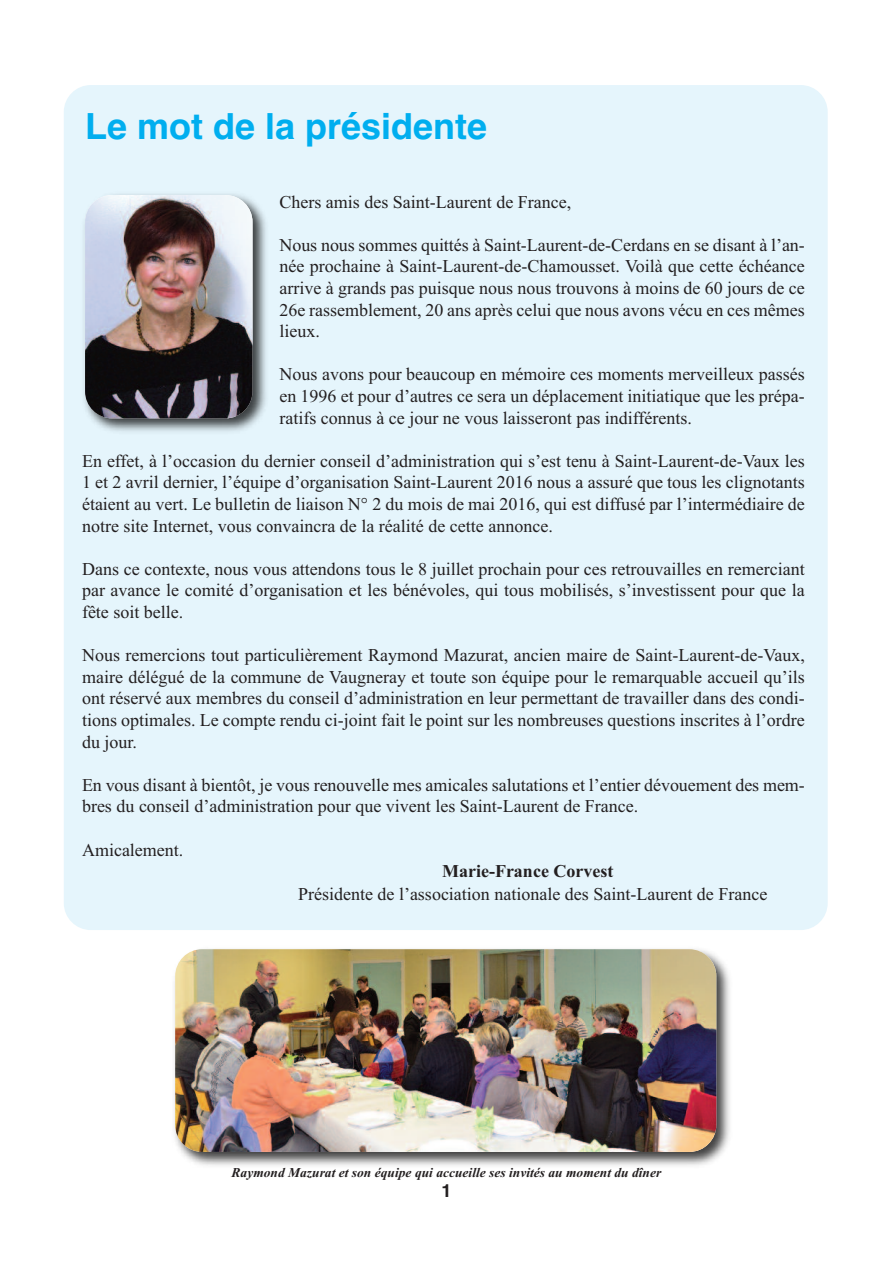
<style>
.page{position:relative;width:893px;height:1263px;background:#fff}
.page>*{position:absolute;margin:0;border:0;box-sizing:border-box;transform-origin:0 0}
.t1{font:700 36px "Helvetica";color:#00aeef}
.t2{font:18px/21.6px "Times New Roman";color:#231f20;text-align:justify}
.t3{font:700 18px "Times New Roman";color:#231f20}
.t4{font:700 18px "Helvetica";color:#231f20}
.t5{font:italic 700 13.5px "Times New Roman";color:#231f20}
</style>
<div class="page">
<div style="left:64px;top:85px;width:764px;height:845px;background:#e5f5fc;border-radius:27px"></div>
<img style="left:84px;top:194px;width:182px;height:238px">
<img style="left:85px;top:195px;width:168px;height:223px;border-radius:27px">
<img style="left:174px;top:949px;width:556px;height:217px">
<img style="left:175px;top:949px;width:541px;height:203px;border-radius:27px">
<h1 class="t1" style="left:85px;top:106px;width:404px">Le mot de la présidente</h1>
<p class="t2" style="left:279px;top:190px;width:293px">Chers amis des Saint-Laurent de France,</p>
<p class="t2" style="left:279px;top:234px;width:527px">Nous nous sommes quittés à Saint-Laurent-de-Cerdans en se disant à l’an&shy;née prochaine à Saint-Laurent-de-Chamousset. Voilà que cette échéance arrive à grands pas puisque nous nous trouvons à moins de 60 jours de ce 26e rassemblement, 20 ans après celui que nous avons vécu en ces mêmes lieux.</p>
<p class="t2" style="left:279px;top:363px;width:527px">Nous avons pour beaucoup en mémoire ces moments merveilleux passés en 1996 et pour d’autres ce sera un déplacement initiatique que les prépa&shy;ratifs connus à ce jour ne vous laisseront pas indifférents.</p>
<p class="t2" style="left:82px;top:450px;width:724px">En effet, à l’occasion du dernier conseil d’administration qui s’est tenu à Saint-Laurent-de-Vaux les 1 et 2 avril dernier, l’équipe d’organisation Saint-Laurent 2016 nous a assuré que tous les clignotants étaient au vert. Le bulletin de liaison N° 2 du mois de mai 2016, qui est diffusé par l’intermédiaire de notre site Internet, vous convaincra de la réalité de cette annonce.</p>
<p class="t2" style="left:82px;top:558px;width:724px">Dans ce contexte, nous vous attendons tous le 8 juillet prochain pour ces retrouvailles en remerciant par avance le comité d’organisation et les bénévoles, qui tous mobilisés, s’investissent pour que la fête soit belle.</p>
<p class="t2" style="left:82px;top:644px;width:724px">Nous remercions tout particulièrement Raymond Mazurat, ancien maire de Saint-Laurent-de-Vaux, maire délégué de la commune de Vaugneray et toute son équipe pour le remarquable accueil qu’ils ont réservé aux membres du conseil d’administration en leur permettant de travailler dans des condi&shy;tions optimales. Le compte rendu ci-joint fait le point sur les nombreuses questions inscrites à l’ordre du jour.</p>
<p class="t2" style="left:82px;top:774px;width:724px">En vous disant à bientôt, je vous renouvelle mes amicales salutations et l’entier dévouement des mem&shy;bres du conseil d’administration pour que vivent les Saint-Laurent de France.</p>
<p class="t2" style="left:82px;top:838px;width:103px">Amicalement.</p>
<p class="t3" style="left:442px;top:860px;width:173px">Marie-France Corvest</p>
<p class="t2" style="left:298px;top:883px;width:471px">Présidente de l’association nationale des Saint-Laurent de France</p>
<p class="t5" style="left:232px;top:1165px;width:431px">Raymond Mazurat et son équipe qui accueille ses invités au moment du dîner</p>
<p class="t4" style="left:441px;top:1180px;width:12px">1</p>
</div>
